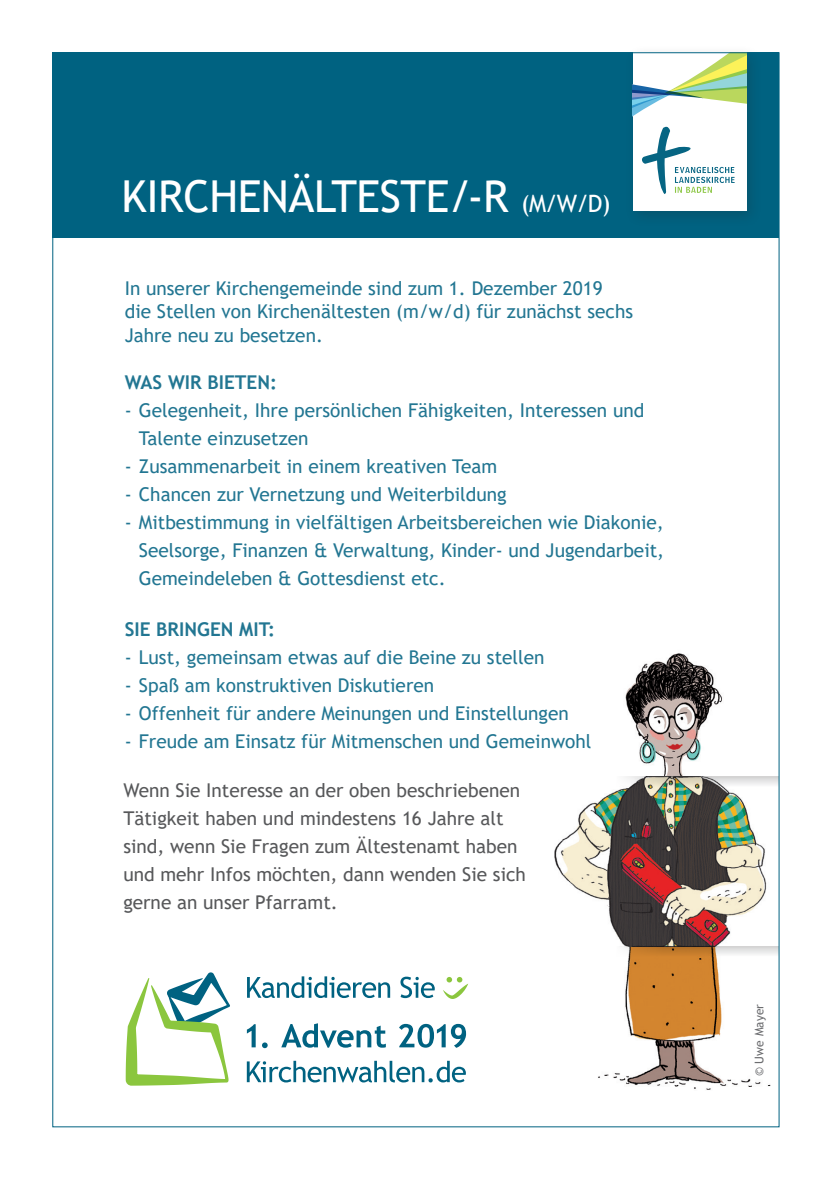
<style>
.page{position:relative;width:840px;height:1191px;background:#fff}
.page>*{position:absolute;margin:0;border:0;box-sizing:border-box;transform-origin:0 0}
.t1{font:44px "Trebuchet MS";letter-spacing:-.01em;color:#fff}
.t2{font:19px/23.6px "Trebuchet MS";color:#227692}
.t3{font:19px/28px "Trebuchet MS";color:#57585a}
.t4{font:700 19px "Trebuchet MS";color:#227692}
.t5{font:12px "Trebuchet MS";letter-spacing:.01em;color:#6c6d70}
.s1{font-size:24px}
</style>
<div class="page">
<div style="left:52px;top:52px;width:726px;height:186px;background:#006281"></div>
<svg style="left:247px;top:1024px;width:8px;height:23px"></svg>
<svg style="left:262px;top:1042px;width:5px;height:6px"></svg>
<svg style="left:281px;top:1023px;width:104px;height:24px"></svg>
<svg style="left:399px;top:1024px;width:67px;height:23px"></svg>
<svg style="left:247px;top:1060px;width:218px;height:22px"></svg>
<svg style="left:126px;top:972px;width:104px;height:113px"></svg>
<svg style="left:247px;top:976px;width:143px;height:22px"></svg>
<svg style="left:400px;top:976px;width:34px;height:22px"></svg>
<svg style="left:443px;top:977px;width:25px;height:22px"></svg>
<div style="left:624px;top:44px;width:138px;height:183px;background:#231f20;opacity:.2"></div>
<svg style="left:632px;top:54px;width:114px;height:157px"></svg>
<img style="left:554px;top:786px;width:217px;height:304px">
<img style="left:625px;top:653px;width:151px;height:124px">
<svg style="left:626px;top:777px;width:150px;height:9px"></svg>
<svg style="left:554px;top:946px;width:222px;height:10px"></svg>
<p class="t1" style="left:121px;top:168px;width:490px">KIRCHENÄLTESTE/-R <span class="s1">(M/W/D)</span></p>
<p class="t2" style="left:125px;top:276px;width:509px">In unserer Kirchengemeinde sind zum 1. Dezember 2019 die Stellen von Kirchenältesten (m/w/d) für zunächst sechs<br>Jahre neu zu besetzen.</p>
<p class="t4" style="left:125px;top:370px;width:154px">WAS WIR BIETEN:</p>
<p class="t2" style="left:125px;top:398px;width:521px">- Gelegenheit, Ihre persönlichen Fähigkeiten, Interessen und</p>
<p class="t2" style="left:139px;top:426px;width:171px">Talente einzusetzen</p>
<p class="t2" style="left:125px;top:454px;width:373px">- Zusammenarbeit in einem kreativen Team</p>
<p class="t2" style="left:125px;top:482px;width:383px">- Chancen zur Vernetzung und Weiterbildung</p>
<p class="t2" style="left:125px;top:510px;width:540px">- Mitbestimmung in vielfältigen Arbeitsbereichen wie Diakonie,</p>
<p class="t2" style="left:139px;top:538px;width:526px">Seelsorge, Finanzen &amp; Verwaltung, Kinder- und Jugendarbeit,</p>
<p class="t2" style="left:139px;top:566px;width:308px">Gemeindeleben &amp; Gottesdienst etc.</p>
<p class="t4" style="left:125px;top:617px;width:152px">SIE BRINGEN MIT:</p>
<p class="t2" style="left:125px;top:645px;width:421px">- Lust, gemeinsam etwas auf die Beine zu stellen</p>
<p class="t2" style="left:125px;top:673px;width:311px">- Spaß am konstruktiven Diskutieren</p>
<p class="t2" style="left:125px;top:701px;width:445px">- Offenheit für andere Meinungen und Einstellungen</p>
<p class="t2" style="left:125px;top:729px;width:468px">- Freude am Einsatz für Mitmenschen und Gemeinwohl</p>
<p class="t3" style="left:123px;top:776px;width:404px">Wenn Sie Interesse an der oben beschriebenen Tätigkeit haben und mindestens 16 Jahre alt sind, wenn Sie Fragen zum Ältestenamt haben und mehr Infos möchten, dann wenden Sie sich gerne an unser Pfarramt.</p>
<p class="t5" style="left:751px;top:1076px;width:74px;rotate:-90deg">© Uwe Mayer</p>
</div>
